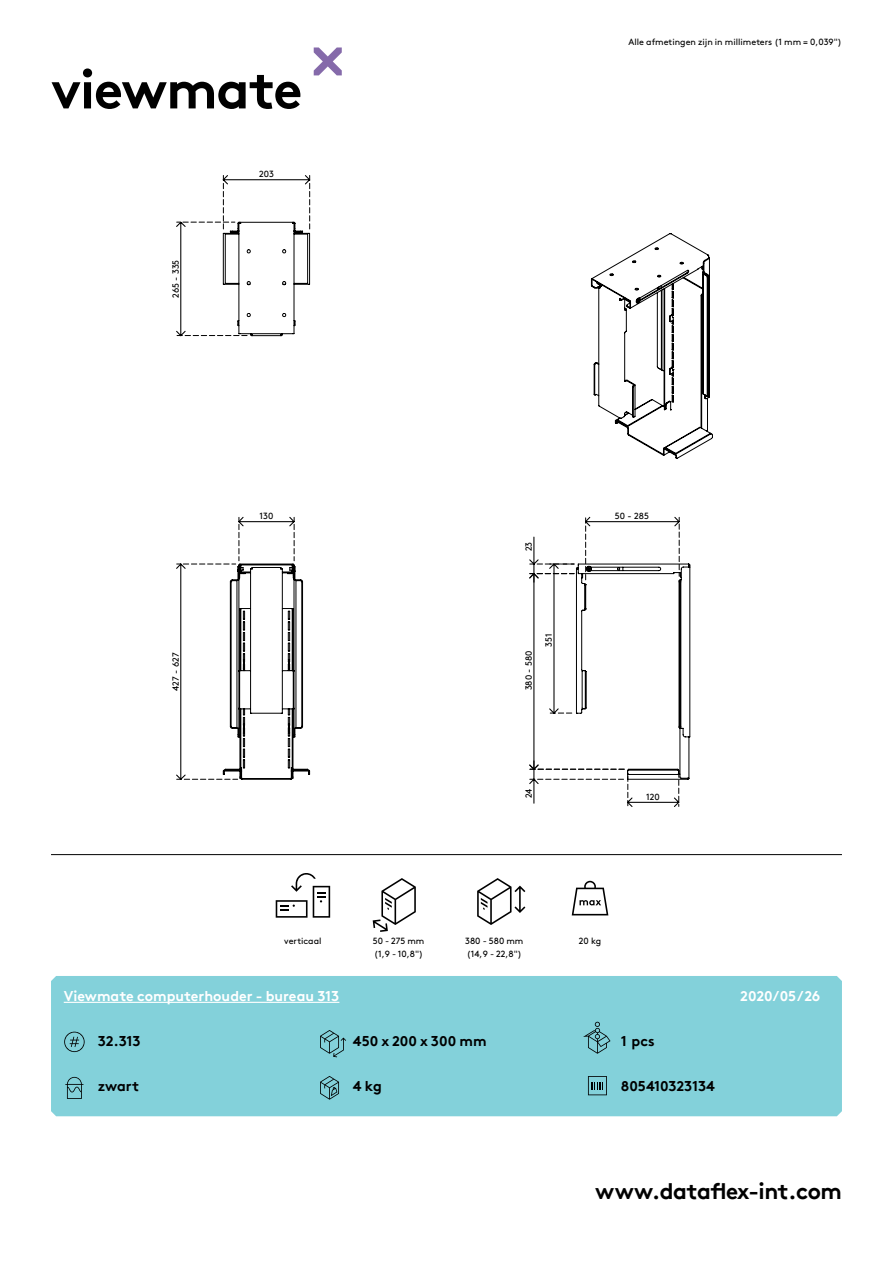
<style>
.page{position:relative;width:893px;height:1263px;background:#fff}
.page>*{position:absolute;margin:0;border:0;box-sizing:border-box;transform-origin:0 0}
.hoofdstuk{font:700 54px "Brown Pro TT";letter-spacing:-.02em;color:#000}
.t1{font:700 22.5px "Brown Pro TT";letter-spacing:-.02em;color:#000}
.specificaties{font:700 14.25px "Brown Pro TT";color:#000}
.t2{font:700 14.25px "Brown Pro TT";color:#fff}
.t3{font:9px/12.8px "Brown";color:#000}
.t4{font:9px "Brown Pro TT Regular Alt";color:#000}
</style>
<div class="page">
<svg style="left:314px;top:47px;width:28px;height:28px"></svg>
<hr style="left:51px;top:854px;width:791px;height:1px;background:#000">
<svg style="left:276px;top:873px;width:54px;height:45px"></svg>
<svg style="left:373px;top:878px;width:43px;height:54px"></svg>
<svg style="left:477px;top:878px;width:48px;height:47px"></svg>
<svg style="left:572px;top:881px;width:36px;height:34px"></svg>
<div style="left:51px;top:976px;width:791px;height:140px;background:#83d1da"></div>
<svg style="left:177px;top:516px;width:134px;height:264px"></svg>
<svg style="left:177px;top:175px;width:134px;height:162px"></svg>
<svg style="left:591px;top:233px;width:122px;height:226px"></svg>
<svg style="left:529px;top:516px;width:162px;height:291px"></svg>
<svg style="left:64px;top:1032px;width:21px;height:20px"></svg>
<svg style="left:65px;top:1077px;width:18px;height:22px"></svg>
<svg style="left:320px;top:1030px;width:26px;height:27px"></svg>
<svg style="left:583px;top:1022px;width:27px;height:32px"></svg>
<svg style="left:320px;top:1076px;width:19px;height:24px"></svg>
<svg style="left:588px;top:1076px;width:19px;height:19px"></svg>
<hr style="left:64px;top:1002px;width:275px;height:1px;background:#fff">
<p class="hoofdstuk" style="left:51px;top:46px;width:253px">viewmate</p>
<p class="t4" style="left:169px;top:298px;width:40px;rotate:-90deg">265 - 335</p>
<p class="t4" style="left:259px;top:167px;width:16px">203</p>
<p class="t3" style="left:628px;top:34px;width:215px">Alle afmetingen zijn in millimeters (1 mm = 0,039")</p>
<p class="t4" style="left:169px;top:691px;width:39px;rotate:-90deg">427 - 627</p>
<p class="t4" style="left:260px;top:509px;width:15px">130</p>
<p class="t4" style="left:522px;top:551px;width:11px;rotate:-90deg">23</p>
<p class="t4" style="left:522px;top:690px;width:41px;rotate:-90deg">380 - 580</p>
<p class="t4" style="left:542px;top:647px;width:15px;rotate:-90deg">351</p>
<p class="t4" style="left:522px;top:798px;width:11px;rotate:-90deg">24</p>
<p class="t4" style="left:615px;top:509px;width:36px">50 - 285</p>
<p class="t4" style="left:646px;top:790px;width:15px">120</p>
<p class="t3" style="left:284px;top:934px;width:39px">verticaal</p>
<p class="t3" style="left:373px;top:934px;width:53px">50 - 275 mm (1,9 - 10,8")</p>
<p class="t3" style="left:465px;top:934px;width:60px">380 - 580 mm (14,9 - 22,8")</p>
<p class="t3" style="left:579px;top:934px;width:24px">20 kg</p>
<h3 class="t2" style="left:64px;top:985px;width:277px">Viewmate computerhouder - bureau 313</h3>
<h3 class="t2" style="left:740px;top:985px;width:82px">2020/05/26</h3>
<h3 class="specificaties" style="left:98px;top:1029px;width:45px">32.313</h3>
<p class="specificaties" style="left:98px;top:1074px;width:43px">zwart</p>
<p class="specificaties" style="left:353px;top:1029px;width:135px">450 x 200 x 300 mm</p>
<p class="specificaties" style="left:621px;top:1029px;width:35px">1 pcs</p>
<p class="specificaties" style="left:353px;top:1074px;width:30px">4 kg</p>
<h3 class="specificaties" style="left:621px;top:1074px;width:96px">805410323134</h3>
<h2 class="t1" style="left:595px;top:1173px;width:248px">www.dataflex-int.com</h2>
</div>
